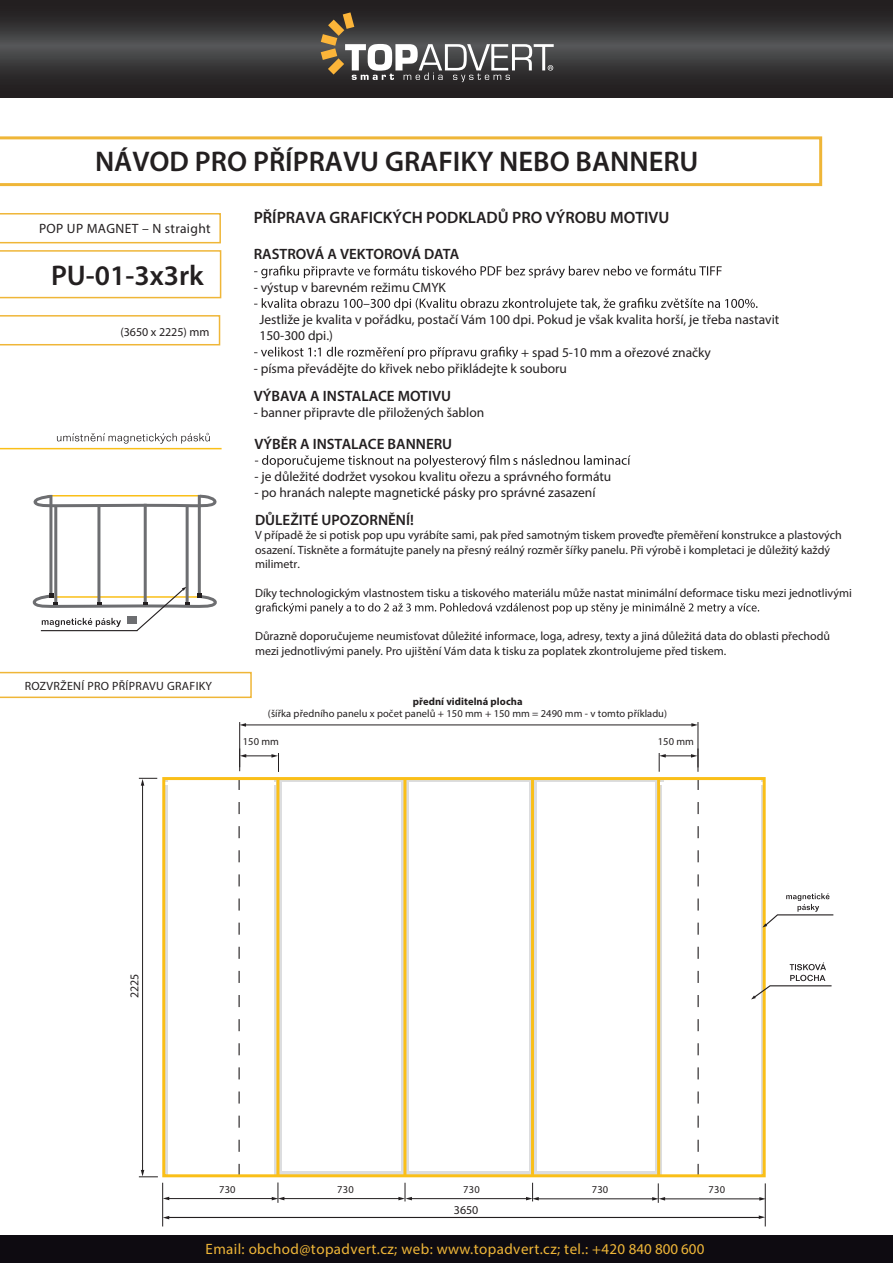
<style>
.page{position:relative;width:893px;height:1263px;background:#fff}
.page>*{position:absolute;margin:0;border:0;box-sizing:border-box;transform-origin:0 0}
.t1{font:600 28.5px "Myriad Pro";color:#231f20}
.t2{font:600 16.5px "Myriad Pro";color:#231f20}
.t3{font:600 15px "Myriad Pro";color:#231f20}
.t4{font:15px "Myriad Pro";letter-spacing:.025em;color:#efb638}
.t5{font:13.5px/16.2px "Myriad Pro";color:#231f20}
.t6{font:13.5px "Myriad Pro";letter-spacing:.025em;color:#231f20}
.t7{font:12px/14.4px "Myriad Pro";color:#231f20}
.t8{font:12px "Myriad Pro";letter-spacing:.025em;color:#231f20}
.t9{font:10.5px "Myriad Pro";letter-spacing:.005em;color:#231f20}
.t10{font:700 10.5px "Myriad Pro";letter-spacing:.005em;color:#231f20}
</style>
<div class="page">
<svg style="left:0;top:136px;width:822px;height:50px"></svg>
<svg style="left:1px;top:1px;width:891px;height:96px"></svg>
<svg style="left:321px;top:12px;width:233px;height:70px"></svg>
<svg style="left:254px;top:266px;width:468px;height:12px"></svg>
<svg style="left:254px;top:298px;width:503px;height:13px"></svg>
<svg style="left:254px;top:347px;width:264px;height:12px"></svg>
<svg style="left:255px;top:455px;width:376px;height:13px"></svg>
<div style="left:0;top:1235px;width:893px;height:27px;background:#0e0b11"></div>
<svg style="left:0;top:672px;width:252px;height:26px"></svg>
<svg style="left:0;top:250px;width:221px;height:48px"></svg>
<svg style="left:0;top:315px;width:220px;height:30px"></svg>
<svg style="left:0;top:213px;width:221px;height:30px"></svg>
<svg style="left:255px;top:603px;width:504px;height:11px"></svg>
<svg style="left:57px;top:433px;width:153px;height:11px"></svg>
<hr style="left:0;top:448px;width:222px;height:1px;background:#fabf18">
<hr style="left:54px;top:505px;width:3px;height:98px;background:#6d6e71">
<hr style="left:97px;top:505px;width:3px;height:100px;background:#6d6e71">
<hr style="left:144px;top:504px;width:3px;height:101px;background:#6d6e71">
<hr style="left:186px;top:506px;width:3px;height:98px;background:#6d6e71">
<hr style="left:49px;top:495px;width:3px;height:100px;background:#6d6e71">
<hr style="left:198px;top:495px;width:3px;height:98px;background:#6d6e71">
<svg style="left:33px;top:494px;width:184px;height:16px"></svg>
<svg style="left:32px;top:587px;width:185px;height:45px"></svg>
<svg style="left:166px;top:781px;width:596px;height:392px;fill:#dcdddf"></svg>
<div style="left:168px;top:782px;width:105px;height:394px;background:#fff"></div>
<div style="left:282px;top:782px;width:118px;height:389px;background:#fff"></div>
<div style="left:409px;top:782px;width:119px;height:389px;background:#fff"></div>
<div style="left:663px;top:782px;width:98px;height:393px;background:#fff"></div>
<hr style="left:142px;top:782px;width:1px;height:389px;background:#231f20">
<svg style="left:139px;top:1170px;width:19px;height:7px"></svg>
<svg style="left:139px;top:778px;width:18px;height:8px"></svg>
<hr style="left:276px;top:778px;width:3px;height:397px;background:#fabf18">
<hr style="left:403px;top:778px;width:3px;height:398px;background:#fabf18">
<hr style="left:531px;top:778px;width:3px;height:397px;background:#fabf18">
<hr style="left:162px;top:1183px;width:1px;height:43px;background:#231f20">
<hr style="left:283px;top:1198px;width:118px;height:1px;background:#231f20">
<svg style="left:163px;top:1197px;width:6px;height:3px"></svg>
<svg style="left:272px;top:1182px;width:12px;height:21px"></svg>
<hr style="left:168px;top:1198px;width:105px;height:1px;background:#231f20">
<hr style="left:537px;top:1198px;width:117px;height:1px;background:#231f20">
<svg style="left:526px;top:1183px;width:13px;height:18px"></svg>
<hr style="left:410px;top:1198px;width:118px;height:1px;background:#231f20">
<svg style="left:398px;top:1183px;width:14px;height:18px"></svg>
<hr style="left:657px;top:778px;width:3px;height:397px;background:#fabf18">
<hr style="left:765px;top:1183px;width:1px;height:43px;background:#231f20">
<hr style="left:665px;top:1198px;width:96px;height:1px;background:#231f20">
<svg style="left:652px;top:1183px;width:13px;height:20px"></svg>
<svg style="left:759px;top:1197px;width:7px;height:3px"></svg>
<div style="left:537px;top:782px;width:118px;height:389px;background:#fff"></div>
<hr style="left:168px;top:778px;width:105px;height:4px;background:#fff">
<hr style="left:664px;top:778px;width:97px;height:4px;background:#fff">
<hr style="left:167px;top:1217px;width:592px;height:1px;background:#231f20">
<svg style="left:163px;top:1216px;width:6px;height:3px"></svg>
<svg style="left:759px;top:1215px;width:6px;height:4px"></svg>
<svg style="left:239px;top:781px;width:1px;height:392px"></svg>
<svg style="left:698px;top:781px;width:1px;height:392px"></svg>
<div style="left:162px;top:777px;width:604px;height:400px;border:3px solid #fabf18"></div>
<svg style="left:751px;top:962px;width:81px;height:37px"></svg>
<svg style="left:762px;top:893px;width:72px;height:34px"></svg>
<hr style="left:244px;top:755px;width:30px;height:1px;background:#231f20">
<svg style="left:271px;top:753px;width:8px;height:19px"></svg>
<svg style="left:240px;top:748px;width:6px;height:19px"></svg>
<hr style="left:244px;top:724px;width:449px;height:1px;background:#231f20">
<hr style="left:698px;top:722px;width:1px;height:50px;background:#231f20">
<svg style="left:691px;top:723px;width:7px;height:4px"></svg>
<hr style="left:239px;top:722px;width:1px;height:49px;background:#231f20">
<svg style="left:240px;top:723px;width:6px;height:4px"></svg>
<hr style="left:663px;top:755px;width:30px;height:1px;background:#231f20">
<svg style="left:691px;top:748px;width:8px;height:19px"></svg>
<svg style="left:659px;top:753px;width:7px;height:19px"></svg>
<h1 class="t1" style="left:95px;top:143px;width:605px">NÁVOD PRO PŘÍPRAVU GRAFIKY NEBO BANNERU</h1>
<h2 class="t2" style="left:254px;top:207px;width:417px">PŘÍPRAVA GRAFICKÝCH PODKLADŮ PRO VÝROBU MOTIVU</h2>
<p class="t3" style="left:254px;top:245px;width:207px">RASTROVÁ A VEKTOROVÁ DATA</p>
<p class="t5" style="left:254px;top:279px;width:194px">- výstup v barevném režimu CMYK</p>
<p class="t5" style="left:259px;top:311px;width:521px">Jestliže je kvalita v pořádku, postačí Vám 100 dpi. Pokud je však kvalita horší, je třeba nastavit<br>150-300 dpi.)</p>
<p class="t5" style="left:254px;top:360px;width:315px">- písma převádějte do křivek nebo přikládejte k souboru</p>
<p class="t3" style="left:254px;top:386px;width:199px">VÝBAVA A INSTALACE MOTIVU</p>
<p class="t5" style="left:254px;top:404px;width:232px">- banner připravte dle přiložených šablon</p>
<p class="t3" style="left:254px;top:434px;width:199px">VÝBĚR A INSTALACE BANNERU</p>
<p class="t5" style="left:254px;top:468px;width:358px">- je důležité dodržet vysokou kvalitu ořezu a správného formátu</p>
<p class="t5" style="left:254px;top:484px;width:343px">- po hranách nalepte magnetické pásky pro správné zasazení</p>
<p class="t6" style="left:39px;top:220px;width:173px">POP UP MAGNET – N straight</p>
<h1 class="t1" style="left:51px;top:257px;width:154px">PU-01-3x3rk</h1>
<p class="t7" style="left:120px;top:324px;width:91px">(3650 x 2225) mm</p>
<p class="t5" style="left:521px;top:344px;width:191px">+ spad 5-10 mm a ořezové značky</p>
<p class="t8" style="left:25px;top:678px;width:189px">ROZVRŽENÍ PRO PŘÍPRAVU GRAFIKY</p>
<p class="t3" style="left:255px;top:510px;width:160px">DŮLEŽITÉ UPOZORNĚNÍ!</p>
<p class="t7" style="left:255px;top:528px;width:588px">V případě že si potisk pop upu vyrábíte sami, pak před samotným tiskem proveďte přeměření konstrukce a plastových osazení. Tiskněte a formátujte panely na přesný reálný rozměr šířky panelu. Při výrobě i kompletaci je důležitý každý milimetr.</p>
<p class="t7" style="left:255px;top:586px;width:598px">Díky technologickým vlastnostem tisku a tiskového materiálu může nastat minimální deformace tisku mezi jednotlivými</p>
<p class="t7" style="left:255px;top:629px;width:577px">Důrazně doporučujeme neumisťovat důležité informace, loga, adresy, texty a jiná důležitá data do oblasti přechodů mezi jednotlivými panely. Pro ujištění Vám data k tisku za poplatek zkontrolujeme před tiskem.</p>
<p class="t10" style="left:413px;top:694px;width:111px">přední viditelná plocha</p>
<p class="t9" style="left:268px;top:707px;width:401px">(šířka předního panelu x počet panelů + 150 mm + 150 mm = 2490 mm - v tomto příkladu)</p>
<p class="t9" style="left:658px;top:735px;width:38px">150 mm</p>
<p class="t9" style="left:243px;top:735px;width:38px">150 mm</p>
<p class="t7" style="left:127px;top:998px;width:26px;rotate:-90deg">2225</p>
<p class="t9" style="left:219px;top:1183px;width:18px">730</p>
<p class="t9" style="left:337px;top:1183px;width:18px">730</p>
<p class="t9" style="left:463px;top:1183px;width:18px">730</p>
<p class="t9" style="left:592px;top:1183px;width:18px">730</p>
<p class="t9" style="left:708px;top:1183px;width:18px">730</p>
<p class="t7" style="left:454px;top:1202px;width:26px">3650</p>
<p class="t4" style="left:206px;top:1240px;width:500px">Email: obchod@topadvert.cz; web: www.topadvert.cz; tel.: +420 840 800 600</p>
</div>
